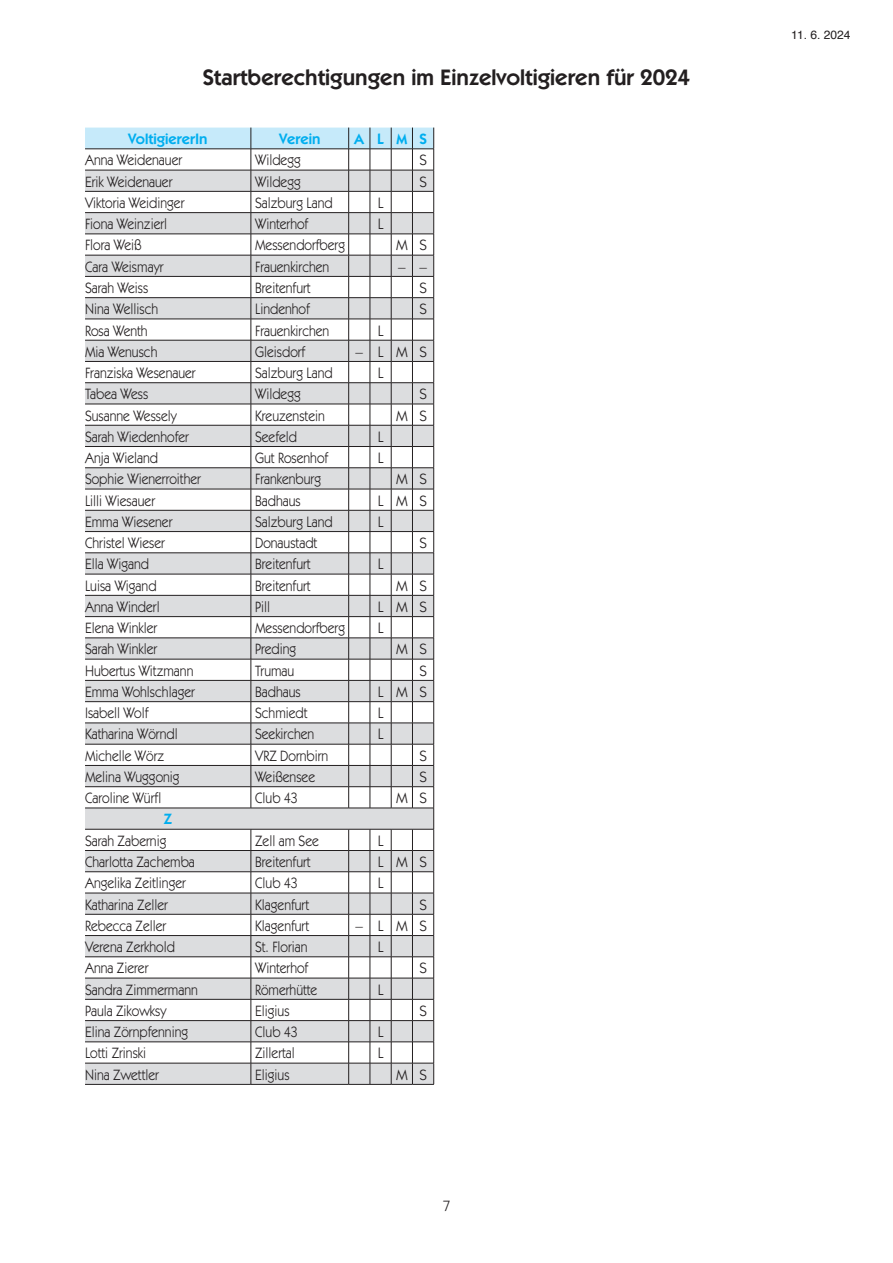
<style>
.page{position:relative;width:893px;height:1263px;background:#fff}
.page>*{position:absolute;margin:0;border:0;box-sizing:border-box;transform-origin:0 0}
.t1{font:600 22.5px "Itc Kabel";color:#231f20}
.t2{font:15px "Itc Kabel";color:#231f20;scale:.9 1}
.t3{font:15px "Itc Kabel";color:#231f20}
.t4{font:600 15px "Itc Kabel";color:#00aeef}
.t5{font:12px "Helvetica";color:#231f20}
</style>
<div class="page">
<svg style="left:85px;top:128px;width:349px;height:957px"></svg>
<h1 class="t1" style="left:203px;top:64px;width:489px">Startberechtigungen im Einzelvoltigieren für 2024</h1>
<p class="t4" style="left:128px;top:130px;width:81px">VoltigiererIn</p>
<p class="t4" style="left:279px;top:130px;width:43px">Verein</p>
<p class="t4" style="left:354px;top:130px;width:74px">ALMS</p>
<p class="t2" style="left:85px;top:152px;width:109px">Anna Weidenauer</p>
<p class="t2" style="left:255px;top:152px;width:52px">Wildegg</p>
<p class="t3" style="left:419px;top:152px;width:9px">S</p>
<p class="t2" style="left:85px;top:173px;width:99px">Erik Weidenauer</p>
<p class="t2" style="left:255px;top:173px;width:52px">Wildegg</p>
<p class="t3" style="left:419px;top:173px;width:9px">S</p>
<p class="t2" style="left:85px;top:194px;width:112px">Viktoria Weidinger</p>
<p class="t2" style="left:255px;top:194px;width:88px">Salzburg Land</p>
<p class="t3" style="left:378px;top:194px;width:7px">L</p>
<p class="t2" style="left:85px;top:215px;width:93px">Fiona Weinzierl</p>
<p class="t2" style="left:255px;top:215px;width:61px">Winterhof</p>
<p class="t3" style="left:378px;top:215px;width:7px">L</p>
<p class="t2" style="left:85px;top:237px;width:64px">Flora Weiß</p>
<p class="t2" style="left:255px;top:237px;width:102px">Messendorfberg</p>
<p class="t3" style="left:396px;top:237px;width:32px">M S</p>
<p class="t2" style="left:85px;top:258px;width:89px">Cara Weismayr</p>
<p class="t2" style="left:255px;top:258px;width:84px">Frauenkirchen</p>
<p class="t3" style="left:398px;top:258px;width:30px">– –</p>
<p class="t2" style="left:85px;top:279px;width:72px">Sarah Weiss</p>
<p class="t2" style="left:255px;top:279px;width:63px">Breitenfurt</p>
<p class="t3" style="left:419px;top:279px;width:9px">S</p>
<p class="t2" style="left:85px;top:300px;width:83px">Nina Wellisch</p>
<p class="t2" style="left:255px;top:300px;width:62px">Lindenhof</p>
<p class="t3" style="left:419px;top:300px;width:9px">S</p>
<p class="t2" style="left:85px;top:322px;width:71px">Rosa Wenth</p>
<p class="t2" style="left:255px;top:322px;width:84px">Frauenkirchen</p>
<p class="t3" style="left:378px;top:322px;width:7px">L</p>
<p class="t2" style="left:85px;top:343px;width:82px">Mia Wenusch</p>
<p class="t2" style="left:255px;top:343px;width:57px">Gleisdorf</p>
<p class="t3" style="left:356px;top:343px;width:73px">– LMS</p>
<p class="t2" style="left:85px;top:364px;width:124px">Franziska Wesenauer</p>
<p class="t2" style="left:255px;top:364px;width:88px">Salzburg Land</p>
<p class="t3" style="left:378px;top:364px;width:7px">L</p>
<p class="t2" style="left:85px;top:385px;width:72px">Tabea Wess</p>
<p class="t2" style="left:255px;top:385px;width:52px">Wildegg</p>
<p class="t3" style="left:419px;top:385px;width:9px">S</p>
<p class="t2" style="left:85px;top:407px;width:104px">Susanne Wessely</p>
<p class="t2" style="left:255px;top:407px;width:79px">Kreuzenstein</p>
<p class="t3" style="left:396px;top:407px;width:32px">M S</p>
<p class="t2" style="left:85px;top:428px;width:117px">Sarah Wiedenhofer</p>
<p class="t2" style="left:255px;top:428px;width:48px">Seefeld</p>
<p class="t3" style="left:378px;top:428px;width:7px">L</p>
<p class="t2" style="left:85px;top:449px;width:83px">Anja Wieland</p>
<p class="t2" style="left:255px;top:449px;width:83px">Gut Rosenhof</p>
<p class="t3" style="left:378px;top:449px;width:7px">L</p>
<p class="t2" style="left:85px;top:470px;width:130px">Sophie Wienerroither</p>
<p class="t2" style="left:255px;top:470px;width:75px">Frankenburg</p>
<p class="t3" style="left:396px;top:470px;width:32px">M S</p>
<p class="t2" style="left:85px;top:492px;width:79px">Lilli Wiesauer</p>
<p class="t2" style="left:255px;top:492px;width:52px">Badhaus</p>
<p class="t3" style="left:378px;top:492px;width:51px">LMS</p>
<p class="t2" style="left:85px;top:513px;width:99px">Emma Wiesener</p>
<p class="t2" style="left:255px;top:513px;width:88px">Salzburg Land</p>
<p class="t3" style="left:378px;top:513px;width:7px">L</p>
<p class="t2" style="left:85px;top:534px;width:90px">Christel Wieser</p>
<p class="t2" style="left:255px;top:534px;width:71px">Donaustadt</p>
<p class="t3" style="left:419px;top:534px;width:9px">S</p>
<p class="t2" style="left:85px;top:555px;width:73px">Ella Wigand</p>
<p class="t2" style="left:255px;top:555px;width:63px">Breitenfurt</p>
<p class="t3" style="left:378px;top:555px;width:7px">L</p>
<p class="t2" style="left:85px;top:577px;width:81px">Luisa Wigand</p>
<p class="t2" style="left:255px;top:577px;width:63px">Breitenfurt</p>
<p class="t3" style="left:396px;top:577px;width:32px">M S</p>
<p class="t2" style="left:85px;top:598px;width:84px">Anna Winderl</p>
<p class="t2" style="left:255px;top:598px;width:18px">Pill</p>
<p class="t3" style="left:378px;top:598px;width:51px">LMS</p>
<p class="t2" style="left:85px;top:619px;width:82px">Elena Winkler</p>
<p class="t2" style="left:255px;top:619px;width:102px">Messendorfberg</p>
<p class="t3" style="left:378px;top:619px;width:7px">L</p>
<p class="t2" style="left:85px;top:640px;width:82px">Sarah Winkler</p>
<p class="t2" style="left:255px;top:640px;width:47px">Preding</p>
<p class="t3" style="left:396px;top:640px;width:32px">M S</p>
<p class="t2" style="left:85px;top:662px;width:122px">Hubertus Witzmann</p>
<p class="t2" style="left:255px;top:662px;width:45px">Trumau</p>
<p class="t3" style="left:419px;top:662px;width:9px">S</p>
<p class="t2" style="left:85px;top:683px;width:124px">Emma Wohlschlager</p>
<p class="t2" style="left:255px;top:683px;width:52px">Badhaus</p>
<p class="t3" style="left:378px;top:683px;width:51px">LMS</p>
<p class="t2" style="left:85px;top:704px;width:72px">Isabell Wolf</p>
<p class="t2" style="left:255px;top:704px;width:60px">Schmiedt</p>
<p class="t3" style="left:378px;top:704px;width:7px">L</p>
<p class="t2" style="left:85px;top:726px;width:104px">Katharina Wörndl</p>
<p class="t2" style="left:255px;top:726px;width:67px">Seekirchen</p>
<p class="t3" style="left:378px;top:726px;width:7px">L</p>
<p class="t2" style="left:85px;top:747px;width:89px">Michelle Wörz</p>
<p class="t2" style="left:255px;top:747px;width:83px">VRZ Dornbirn</p>
<p class="t3" style="left:419px;top:747px;width:9px">S</p>
<p class="t2" style="left:85px;top:768px;width:107px">Melina Wuggonig</p>
<p class="t2" style="left:255px;top:768px;width:68px">Weißensee</p>
<p class="t3" style="left:419px;top:768px;width:9px">S</p>
<p class="t2" style="left:85px;top:789px;width:86px">Caroline Würfl</p>
<p class="t2" style="left:255px;top:789px;width:49px">Club 43</p>
<p class="t3" style="left:396px;top:789px;width:32px">M S</p>
<p class="t4" style="left:164px;top:810px;width:10px">Z</p>
<p class="t2" style="left:85px;top:832px;width:92px">Sarah Zabernig</p>
<p class="t2" style="left:255px;top:832px;width:72px">Zell am See</p>
<p class="t3" style="left:378px;top:832px;width:7px">L</p>
<p class="t2" style="left:85px;top:853px;width:124px">Charlotta Zachemba</p>
<p class="t2" style="left:255px;top:853px;width:63px">Breitenfurt</p>
<p class="t3" style="left:378px;top:853px;width:51px">LMS</p>
<p class="t2" style="left:85px;top:874px;width:114px">Angelika Zeitlinger</p>
<p class="t2" style="left:255px;top:874px;width:49px">Club 43</p>
<p class="t3" style="left:378px;top:874px;width:7px">L</p>
<p class="t2" style="left:85px;top:896px;width:94px">Katharina Zeller</p>
<p class="t2" style="left:255px;top:896px;width:61px">Klagenfurt</p>
<p class="t3" style="left:419px;top:896px;width:9px">S</p>
<p class="t2" style="left:85px;top:917px;width:92px">Rebecca Zeller</p>
<p class="t2" style="left:255px;top:917px;width:61px">Klagenfurt</p>
<p class="t3" style="left:356px;top:917px;width:73px">– LMS</p>
<p class="t2" style="left:85px;top:938px;width:101px">Verena Zerkhold</p>
<p class="t2" style="left:255px;top:938px;width:60px">St. Florian</p>
<p class="t3" style="left:378px;top:938px;width:7px">L</p>
<p class="t2" style="left:85px;top:959px;width:72px">Anna Zierer</p>
<p class="t2" style="left:255px;top:959px;width:61px">Winterhof</p>
<p class="t3" style="left:419px;top:959px;width:9px">S</p>
<p class="t2" style="left:85px;top:981px;width:127px">Sandra Zimmermann</p>
<p class="t2" style="left:255px;top:981px;width:71px">Römerhütte</p>
<p class="t3" style="left:378px;top:981px;width:7px">L</p>
<p class="t2" style="left:85px;top:1002px;width:92px">Paula Zikowksy</p>
<p class="t2" style="left:255px;top:1002px;width:40px">Eligius</p>
<p class="t3" style="left:419px;top:1002px;width:9px">S</p>
<p class="t2" style="left:85px;top:1023px;width:116px">Elina Zörnpfenning</p>
<p class="t2" style="left:255px;top:1023px;width:49px">Club 43</p>
<p class="t3" style="left:378px;top:1023px;width:7px">L</p>
<p class="t2" style="left:85px;top:1044px;width:69px">Lotti Zrinski</p>
<p class="t2" style="left:255px;top:1044px;width:46px">Zillertal</p>
<p class="t3" style="left:378px;top:1044px;width:7px">L</p>
<p class="t2" style="left:85px;top:1066px;width:84px">Nina Zwettler</p>
<p class="t2" style="left:255px;top:1066px;width:40px">Eligius</p>
<p class="t3" style="left:396px;top:1066px;width:32px">M S</p>
<p class="t3" style="left:443px;top:1197px;width:9px">7</p>
<p class="t5" style="left:791px;top:25px;width:61px">11. 6. 2024</p>
</div>
